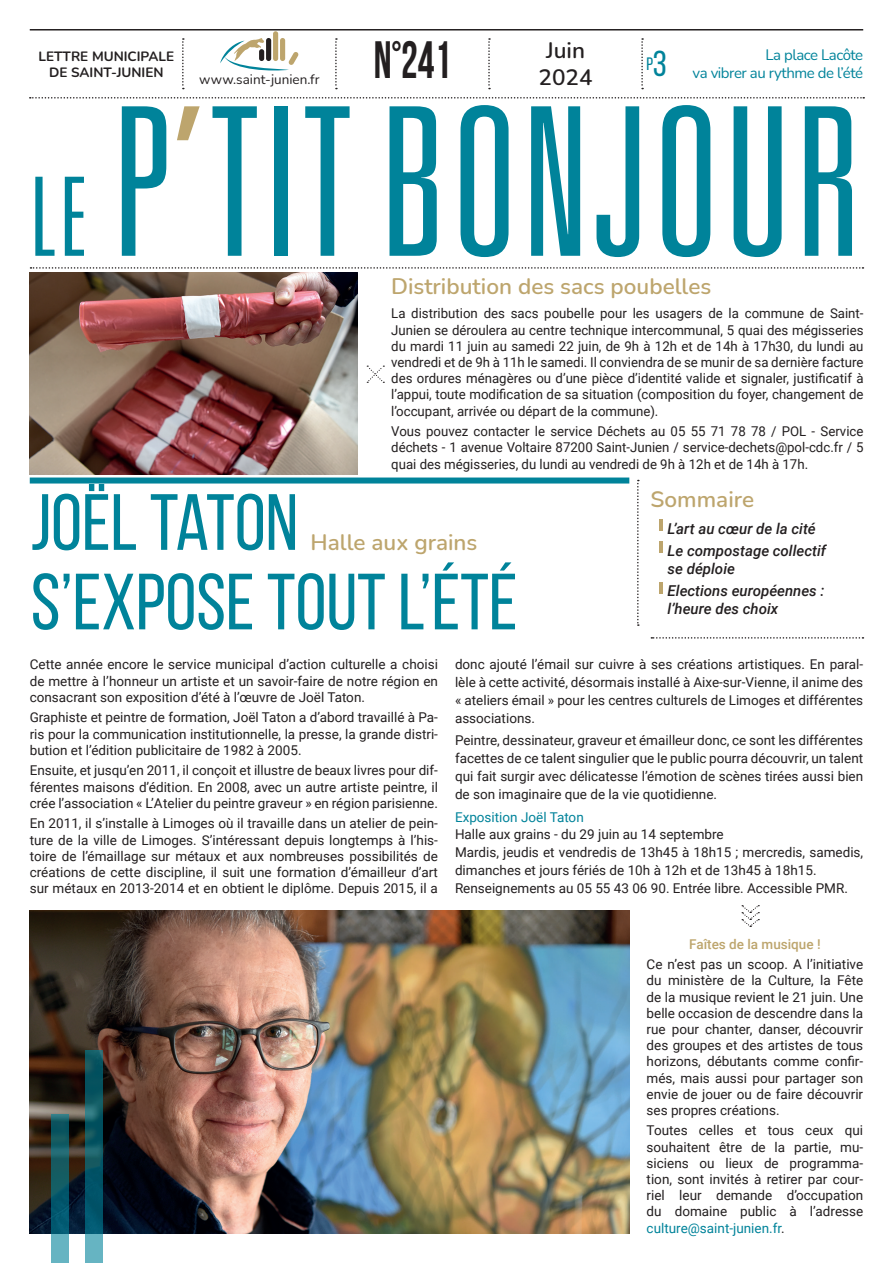
<style>
.page{position:relative;width:893px;height:1263px;background:#fff}
.page>*{position:absolute;margin:0;border:0;box-sizing:border-box;transform-origin:0 0}
.t1{font:300 ultra-condensed 207px "Univers LT Std";letter-spacing:.01em;color:#00839a}
.GRAND_TITRE{font:79.5px "Bebas Neue";color:#00839a}
.t2{font:300 ultra-condensed 67.5px "Univers LT Std";color:#bda56d}
.t3{font:700 52.5px "Bebas Neue";color:#231f20;scale:.8 1}
.t4{font:36px "Bebas Neue";color:#00839a}
.Sur-titre{font:600 22.5px "Nunito";color:#bda56d}
.GRAND_TITRE-2{font:600 22.5px "Nunito";color:#bda56d}
.t5{font:600 22.5px "Nunito";color:#231f20}
.t6{font:18px "Bebas Neue";color:#00839a}
.t7{font:italic 500 15px/18px "Roboto";color:#231f20}
.t8{font:15px "Nunito";letter-spacing:-.03em;color:#00839a}
.t9{font:13.5px/16.2px "Roboto";color:#231f20;text-align:justify}
.t10{font:700 13.5px "Nunito";color:#231f20}
.t11{font:13.5px "Roboto";color:#00839a}
.t12{font:13.5px "Nunito";color:#231f20}
.Texte_ENCADRE_UNE{font:500 13.5px "Roboto";color:#bda56d}
.s1{font-size:109.5px}
.s2{color:#bda56d}
.s3{color:#00839a}
</style>
<div class="page">
<svg style="left:182px;top:38px;width:2px;height:51px"></svg>
<svg style="left:335px;top:38px;width:2px;height:51px"></svg>
<svg style="left:488px;top:38px;width:2px;height:51px"></svg>
<svg style="left:641px;top:38px;width:2px;height:51px"></svg>
<hr style="left:30px;top:29px;width:833px;height:2px;background:#231f20">
<svg style="left:30px;top:97px;width:834px;height:2px"></svg>
<svg style="left:31px;top:267px;width:832px;height:2px"></svg>
<div style="left:30px;top:477px;width:599px;height:6px;background:#00839a"></div>
<svg style="left:741px;top:905px;width:18px;height:22px"></svg>
<img style="left:30px;top:910px;width:599px;height:323px">
<svg style="left:637px;top:480px;width:2px;height:146px"></svg>
<svg style="left:651px;top:637px;width:212px;height:2px"></svg>
<svg style="left:366px;top:365px;width:18px;height:18px"></svg>
<img style="left:30px;top:272px;width:327px;height:202px">
<svg style="left:85px;top:1050px;width:17px;height:213px"></svg>
<svg style="left:51px;top:1114px;width:17px;height:149px"></svg>
<svg style="left:220px;top:38px;width:79px;height:33px"></svg>
<div style="left:259px;top:49px;width:5px;height:12px;background:#231f20;border-radius:3px"></div>
<div style="left:273px;top:31px;width:5px;height:30px;background:#bda56d;border-radius:3px"></div>
<div style="left:266px;top:38px;width:5px;height:23px;background:#231f20;border-radius:3px"></div>
<div style="left:280px;top:38px;width:5px;height:23px;background:#bda56d;border-radius:3px"></div>
<p class="t3" style="left:374px;top:32px;width:98px">n°241</p>
<p class="t5" style="left:546px;top:35px;width:40px">Juin</p>
<p class="t8" style="left:765px;top:44px;width:99px">La place Lacôte</p>
<p class="t8" style="left:693px;top:62px;width:172px">va vibrer au rythme de l’été</p>
<p class="t10" style="left:39px;top:46px;width:137px">LETTRE MUNICIPALE</p>
<p class="t10" style="left:49px;top:62px;width:116px">DE SAINT-JUNIEN</p>
<p class="t1" style="left:30px;top:75px;width:835px"><span class="s1">LE</span> P<span class="s2">’</span>TIT BONJOUR</p>
<p class="t6" style="left:646px;top:54px;width:8px">P</p>
<p class="t4" style="left:653px;top:44px;width:15px">3</p>
<p class="t5" style="left:539px;top:62px;width:55px">2024</p>
<p class="t12" style="left:199px;top:70px;width:122px">www.saint-junien.fr</p>
<p class="Sur-titre" style="left:391px;top:270px;width:322px">Distribution des sacs poubelles</p>
<p class="t9" style="left:391px;top:305px;width:474px">La distribution des sacs poubelle pour les usagers de la commune de Saint-Junien se déroulera au centre technique intercommunal, 5 quai des mégisseries du mardi 11 juin au samedi 22 juin, de 9h à 12h et de 14h à 17h30, du lundi au vendredi et de 9h à 11h le samedi. Il conviendra de se munir de sa dernière facture des ordures ménagères ou d’une pièce d’identité valide et signaler, justificatif à l’appui, toute modification de sa situation (composition du foyer, changement de l’occupant, arrivée ou départ de la commune).</p>
<p class="t9" style="left:391px;top:423px;width:474px">Vous pouvez contacter le service Déchets au 05 55 71 78 78 / POL - Service déchets - 1 avenue Voltaire 87200 Saint-Junien / service-dechets@pol-cdc.fr / 5 quai des mégisseries, du lundi au vendredi de 9h à 12h et de 14h à 17h.</p>
<p class="GRAND_TITRE" style="left:31px;top:479px;width:269px">JOËL TATON</p>
<p class="GRAND_TITRE-2" style="left:311px;top:526px;width:168px">Halle aux grains</p>
<p class="GRAND_TITRE" style="left:31px;top:559px;width:488px">S’EXPOSE TOUT L’ÉTÉ</p>
<p class="Sur-titre" style="left:651px;top:484px;width:105px">Sommaire</p>
<p class="t2" style="left:655px;top:509px;width:13px">'</p>
<p class="t7" style="left:668px;top:519px;width:150px">L’art au cœur de la cité</p>
<p class="t2" style="left:655px;top:531px;width:13px">'</p>
<p class="t7" style="left:668px;top:541px;width:160px">Le compostage collectif se déploie</p>
<p class="t2" style="left:655px;top:572px;width:13px">'</p>
<p class="t7" style="left:668px;top:581px;width:158px">Elections européennes : l’heure des choix</p>
<p class="t9" style="left:30px;top:656px;width:410px">Cette année encore le service municipal d’action culturelle a choisi de mettre à l’honneur un artiste et un savoir-faire de notre région en consacrant son exposition d’été à l’œuvre de Joël Taton.</p>
<p class="t9" style="left:30px;top:709px;width:410px">Graphiste et peintre de formation, Joël Taton a d’abord travaillé à Pa&shy;ris pour la communication institutionnelle, la presse, la grande distri&shy;bution et l’édition publicitaire de 1982 à 2005.</p>
<p class="t9" style="left:30px;top:762px;width:410px">Ensuite, et jusqu’en 2011, il conçoit et illustre de beaux livres pour dif&shy;férentes maisons d’édition. En 2008, avec un autre artiste peintre, il crée l’association « L’Atelier du peintre graveur » en région parisienne.</p>
<p class="t9" style="left:30px;top:815px;width:410px">En 2011, il s’installe à Limoges où il travaille dans un atelier de pein&shy;ture de la ville de Limoges. S’intéressant depuis longtemps à l’his&shy;toire de l’émaillage sur métaux et aux nombreuses possibilités de créations de cette discipline, il suit une formation d’émailleur d’art sur métaux en 2013-2014 et en obtient le diplôme. Depuis 2015, il a</p>
<p class="t9" style="left:455px;top:655px;width:410px;line-height:18px">donc ajouté l’émail sur cuivre à ses créations artistiques. En paral&shy;lèle à cette activité, désormais installé à Aixe-sur-Vienne, il anime des « ateliers émail » pour les centres culturels de Limoges et différentes associations.</p>
<p class="t9" style="left:455px;top:731px;width:410px;line-height:18px">Peintre, dessinateur, graveur et émailleur donc, ce sont les différentes facettes de ce talent singulier que le public pourra découvrir, un talent qui fait surgir avec délicatesse l’émotion de scènes tirées aussi bien de son imaginaire que de la vie quotidienne.</p>
<p class="t11" style="left:455px;top:807px;width:130px">Exposition Joël Taton</p>
<p class="t9" style="left:455px;top:826px;width:270px">Halle aux grains - du 29 juin au 14 septembre</p>
<p class="t9" style="left:455px;top:843px;width:410px;line-height:18px">Mardis, jeudis et vendredis de 13h45 à 18h15 ; mercredis, samedis, dimanches et jours fériés de 10h à 12h et de 13h45 à 18h15.</p>
<p class="t9" style="left:455px;top:880px;width:394px">Renseignements au 05 55 43 06 90. Entrée libre. Accessible PMR.</p>
<p class="Texte_ENCADRE_UNE" style="left:689px;top:934px;width:133px">Faîtes de la musique !</p>
<p class="t9" style="left:647px;top:956px;width:218px">Ce n’est pas un scoop. A l’initiative du ministère de la Culture, la Fête de la musique revient le 21 juin. Une belle occasion de descendre dans la rue pour chanter, danser, découvrir des groupes et des artistes de tous horizons, débutants comme confir&shy;més, mais aussi pour partager son envie de jouer ou de faire découvrir ses propres créations.</p>
<p class="t9" style="left:647px;top:1122px;width:218px">Toutes celles et tous ceux qui souhaitent être de la partie, mu&shy;siciens ou lieux de programma&shy;tion, sont invités à retirer par cour&shy;riel leur demande d’occupation du domaine public à l’adresse <span class="s3">culture@saint-junien.fr</span>.</p>
</div>
